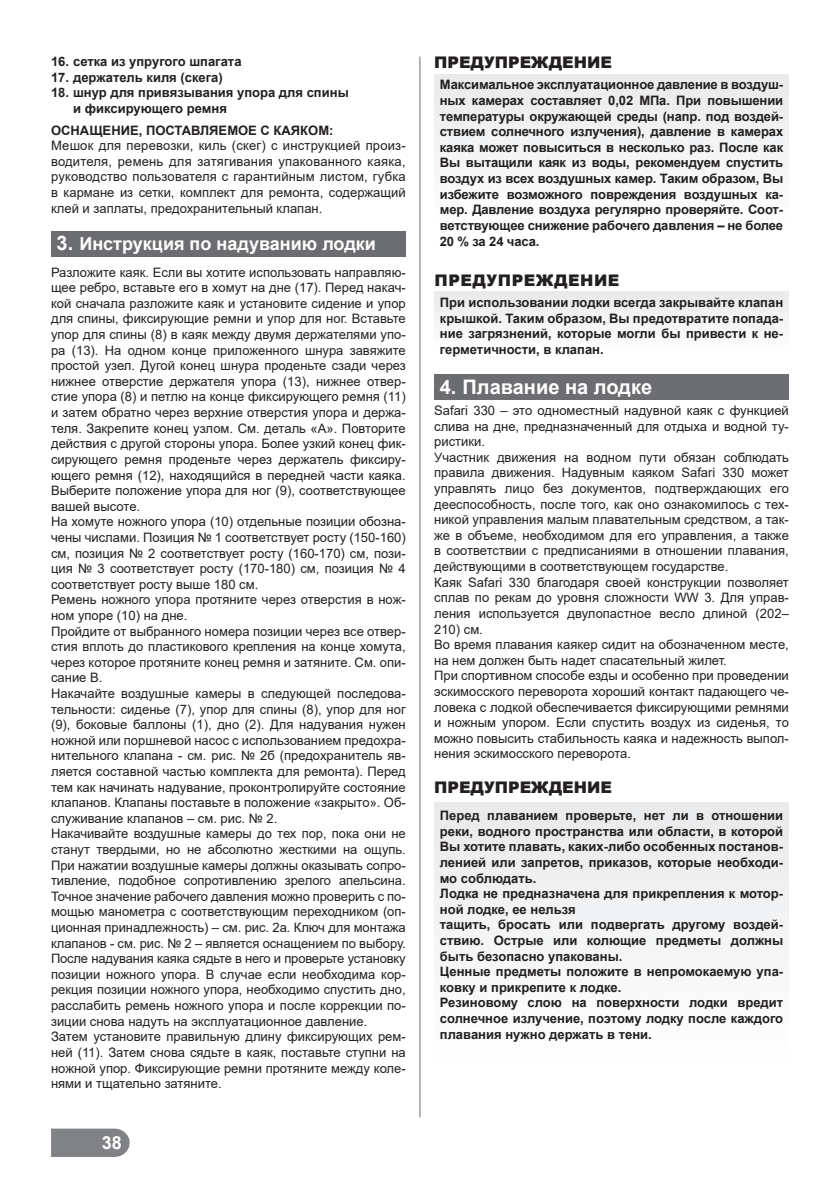
<style>
.page{position:relative;width:840px;height:1191px;background:#fff}
.page>*{position:absolute;margin:0;border:0;box-sizing:border-box;transform-origin:0 0}
.t1{font:700 20px "Arial";color:#fff}
.t2{font:700 18px "Arial";color:#fff}
.t3{font:900 16px "Arial";color:#231f20}
.t4{font:900 16px "Arial";letter-spacing:.035em;color:#231f20}
.t5{font:13px/15.6px "Arial";color:#231f20}
.t6{font:700 13px/15.6px "Arial";color:#231f20}
.s1{font-size:20px}
</style>
<div class="page">
<svg style="left:51px;top:1128px;width:79px;height:29px;background:#888a8d"></svg>
<div style="left:434px;top:802px;width:354px;height:265px;background:#f4f5f5"></div>
<div style="left:434px;top:75px;width:354px;height:154px;background:#f3f4f4"></div>
<div style="left:51px;top:231px;width:354px;height:25px;background:#6c6d70"></div>
<div style="left:434px;top:291px;width:354px;height:60px;background:#f3f4f4"></div>
<div style="left:434px;top:374px;width:354px;height:25px;background:#6c6d70"></div>
<hr style="left:419px;top:57px;width:1px;height:1060px;background:#6c6d70">
<p class="t6" style="left:51px;top:54px;width:192px">16. сетка из упругого шпагата</p>
<p class="t6" style="left:51px;top:70px;width:173px">17. держатель киля (скега)</p>
<p class="t6" style="left:73px;top:85px;width:277px;text-indent:-22px">18. шнур для привязывания упора для спины и фиксирующего ремня</p>
<p class="t6" style="left:51px;top:122px;width:284px">ОСНАЩЕНИЕ, ПОСТАВЛЯЕМОЕ С КАЯКОМ:</p>
<p class="t5" style="left:51px;top:138px;width:356px;text-align:justify">Мешок для перевозки, киль (скег) с инструкцией произ&shy;водителя, ремень для затягивания упакованного каяка, руководство пользователя с гарантийным листом, губка в кармане из сетки, комплект для ремонта, содержащий клей и заплаты, предохранительный клапан.</p>
<h2 class="t2" style="left:57px;top:231px;width:320px"><span class="s1">3.</span> Инструкция по надуванию лодки</h2>
<p class="t5" style="left:51px;top:264px;width:356px">Разложите каяк. Если вы хотите использовать направляю&shy;щее ребро, вставьте его в хомут на дне (17). Перед накач&shy;кой сначала разложите каяк и установите сидение и упор для спины, фиксирующие ремни и упор для ног. Вставьте упор для спины (8) в каяк между двумя держателями упо&shy;ра (13). На одном конце приложенного шнура завяжите простой узел. Дугой конец шнура проденьте сзади через нижнее отверстие держателя упора (13), нижнее отвер&shy;стие упора (8) и петлю на конце фиксирующего ремня (11) и затем обратно через верхние отверстия упора и держа&shy;теля. Закрепите конец узлом. См. деталь «A». Повторите действия с другой стороны упора. Более узкий конец фик&shy;сирующего ремня проденьте через держатель фиксиру&shy;ющего ремня (12), находящийся в передней части каяка.<br>Выберите положение упора для ног (9), соответствующее вашей высоте.<br>На хомуте ножного упора (10) отдельные позиции обозна&shy;чены числами. Позиция № 1 соответствует росту (150-160) см, позиция № 2 соответствует росту (160-170) см, пози&shy;ция № 3 соответствует росту (170-180) см, позиция № 4 соответствует росту выше 180 см.<br>Ремень ножного упора протяните через отверстия в нож&shy;ном упоре (10) на дне.<br>Пройдите от выбранного номера позиции через все отвер&shy;стия вплоть до пластикового крепления на конце хомута, через которое протяните конец ремня и затяните. См. опи&shy;сание В.<br>Накачайте воздушные камеры в следующей последова&shy;тельности: сиденье (7), упор для спины (8), упор для ног (9), боковые баллоны (1), дно (2). Для надувания нужен ножной или поршневой насос с использованием предохра&shy;нительного клапана - см. рис. № 2б (предохранитель яв&shy;ляется составной частью комплекта для ремонта). Перед тем как начинать надувание, проконтролируйте состояние клапанов. Клапаны поставьте в положение «закрыто». Об&shy;служивание клапанов – см. рис. № 2.<br>Накачивайте воздушные камеры до тех пор, пока они не станут твердыми, но не абсолютно жесткими на ощупь.<br>При нажатии воздушные камеры должны оказывать сопро&shy;тивление, подобное сопротивлению зрелого апельсина.<br>Точное значение рабочего давления можно проверить с по&shy;мощью манометра с соответствующим переходником (оп&shy;ционная принадлежность) – см. рис. 2a. Ключ для монтажа клапанов - см. рис. № 2 – является оснащением по выбору.<br>После надувания каяка сядьте в него и проверьте установку позиции ножного упора. В случае если необходима кор&shy;рекция позиции ножного упора, необходимо спустить дно, расслабить ремень ножного упора и после коррекции по&shy;зиции снова надуть на эксплуатационное давление.<br>Затем установите правильную длину фиксирующих рем&shy;ней (11). Затем снова сядьте в каяк, поставьте ступни на ножной упор. Фиксирующие ремни протяните между коле&shy;нями и тщательно затяните.</p>
<h2 class="t2" style="left:102px;top:1130px;width:22px">38</h2>
<p class="t3" style="left:434px;top:51px;width:179px">ПРЕДУПРЕЖДЕНИЕ</p>
<p class="t6" style="left:439px;top:77px;width:345px;text-align:justify">Максимальное эксплуатационное давление в воздуш&shy;ных камерах составляет 0,02 МПа. При повышении температуры окружающей среды (напр. под воздей&shy;ствием солнечного излучения), давление в камерах каяка может повыситься в несколько раз. После как Вы вытащили каяк из воды, рекомендуем спустить воздух из всех воздушных камер. Таким образом, Вы избежите возможного повреждения воздушных ка&shy;мер. Давление воздуха регулярно проверяйте. Соот&shy;ветствующее снижение рабочего давления – не более 20 % за 24 часа.</p>
<p class="t4" style="left:434px;top:269px;width:186px">ПРЕДУПРЕЖДЕНИЕ</p>
<p class="t6" style="left:439px;top:295px;width:345px;text-align:justify">При использовании лодки всегда закрывайте клапан крышкой. Таким образом, Вы предотвратите попада&shy;ние загрязнений, которые могли бы привести к не&shy;герметичности, в клапан.</p>
<h1 class="t1" style="left:439px;top:372px;width:214px">4. Плавание на лодке</h1>
<p class="t5" style="left:434px;top:402px;width:356px">Safari 330 – это одноместный надувной каяк с функцией слива на дне, предназначенный для отдыха и водной ту&shy;ристики.<br>Участник движения на водном пути обязан соблюдать правила движения. Надувным каяком Safari 330 может управлять лицо без документов, подтверждающих его дееспособность, после того, как оно ознакомилось с тех&shy;никой управления малым плавательным средством, а так&shy;же в объеме, необходимом для его управления, а также в соответствии с предписаниями в отношении плавания, действующими в соответствующем государстве.<br>Каяк Safari 330 благодаря своей конструкции позволяет сплав по рекам до уровня сложности WW 3. Для управ&shy;ления используется двулопастное весло длиной (202– 210) см.<br>Во время плавания каякер сидит на обозначенном месте, на нем должен быть надет спасательный жилет.<br>При спортивном способе езды и особенно при проведении эскимосского переворота хороший контакт падающего че&shy;ловека с лодкой обеспечивается фиксирующими ремнями и ножным упором. Если спустить воздух из сиденья, то можно повысить стабильность каяка и надежность выпол&shy;нения эскимосского переворота.</p>
<p class="t3" style="left:434px;top:776px;width:179px">ПРЕДУПРЕЖДЕНИЕ</p>
<p class="t6" style="left:439px;top:808px;width:345px">Перед плаванием проверьте, нет ли в отношении реки, водного пространства или области, в которой Вы хотите плавать, каких-либо особенных постанов&shy;ленией или запретов, приказов, которые необходи&shy;мо соблюдать.<br>Лодка не предназначена для прикрепления к мотор&shy;ной лодке, ее нельзя<br>тащить, бросать или подвергать другому воздей&shy;ствию. Острые или колющие предметы должны быть безопасно упакованы.<br>Ценные предметы положите в непромокаемую упа&shy;ковку и прикрепите к лодке.<br>Резиновому слою на поверхности лодки вредит солнечное излучение, поэтому лодку после каждого плавания нужно держать в тени.</p>
</div>
